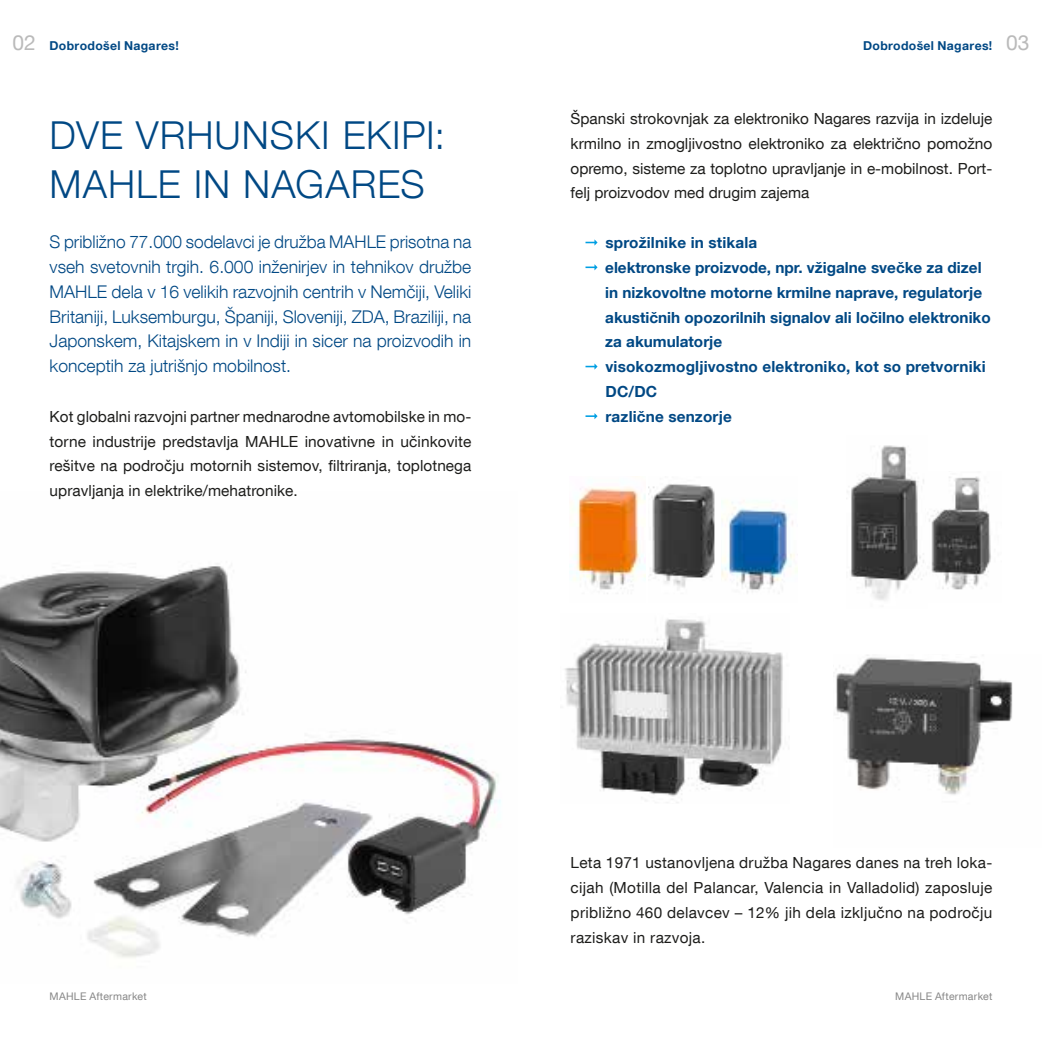
<style>
.page{position:relative;width:1042px;height:1042px;background:#fff}
.page>*{position:absolute;margin:0;border:0;box-sizing:border-box;transform-origin:0 0}
.t1{font:300 38.5px/49.5px "Helvetica Neue LT Com";letter-spacing:.025em;color:#004884}
.t2{font:21px "Helvetica Neue LT Com";color:#bababa}
.t3{font:300 17.5px/24.8px "Helvetica Neue LT Com";color:#004884;text-align:justify}
.t4{font:15.4px/24.8px "Helvetica Neue LT Com";letter-spacing:.005em;color:#1d1d1b;text-align:justify}
.t5{font:700 15.4px/24.8px "Helvetica Neue LT Com";color:#004884}
.t6{font:700 12.25px "Helvetica Neue LT Com";letter-spacing:.03em;color:#004884}
.t7{font:10.5px "Helvetica Neue LT Com";letter-spacing:.025em;color:#878787}
</style>
<div class="page">
<img style="left:0;top:563px;width:501px;height:395px">
<svg style="left:585px;top:239px;width:12px;height:7px"></svg>
<svg style="left:585px;top:264px;width:12px;height:6px"></svg>
<svg style="left:585px;top:363px;width:12px;height:7px"></svg>
<svg style="left:585px;top:413px;width:12px;height:6px"></svg>
<img style="left:565px;top:619px;width:218px;height:184px">
<img style="left:570px;top:487px;width:75px;height:107px">
<img style="left:649px;top:484px;width:66px;height:104px">
<img style="left:847px;top:445px;width:77px;height:155px">
<img style="left:929px;top:476px;width:62px;height:114px">
<img style="left:836px;top:655px;width:177px;height:140px">
<img style="left:721px;top:501px;width:76px;height:92px">
<h2 class="t2" style="left:12px;top:29px;width:25px">02</h2>
<h2 class="t2" style="left:1006px;top:29px;width:25px">03</h2>
<p class="t6" style="left:50px;top:38px;width:131px">Dobrodošel Nagares!</p>
<p class="t6" style="left:863px;top:38px;width:131px">Dobrodošel Nagares!</p>
<h1 class="t1" style="left:50px;top:110px;width:397px">DVE VRHUNSKI EKIPI:<br>MAHLE IN NAGARES</h1>
<p class="t3" style="left:50px;top:229px;width:423px">S približno 77.000 sodelavci je družba MAHLE prisotna na vseh svetovnih trgih. 6.000 inženirjev in tehnikov družbe MAHLE dela v 16 velikih razvojnih centrih v Nemčiji, Veliki Britaniji, Luksemburgu, Španiji, Sloveniji, ZDA, Braziliji, na Japonskem, Kitajskem in v Indiji in sicer na proizvodih in konceptih za jutrišnjo mobilnost.</p>
<p class="t4" style="left:50px;top:403px;width:423px">Kot globalni razvojni partner mednarodne avtomobilske in mo&shy;torne industrije predstavlja MAHLE inovativne in učinkovite rešitve na področju motornih sistemov, filtriranja, toplotnega upravljanja in elektrike/mehatronike.</p>
<p class="t4" style="left:570px;top:106px;width:423px">Španski strokovnjak za elektroniko Nagares razvija in izdeluje krmilno in zmogljivostno elektroniko za električno pomožno opremo, sisteme za toplotno upravljanje in e-mobilnost. Port&shy;felj proizvodov med drugim zajema</p>
<p class="t5" style="left:605px;top:230px;width:387px">sprožilnike in stikala<br>elektronske proizvode, npr. vžigalne svečke za dizel in nizkovoltne motorne krmilne naprave, regulatorje akustičnih opozorilnih signalov ali ločilno elektroniko za akumulatorje<br>visokozmogljivostno elektroniko, kot so pretvorniki DC/DC<br>različne senzorje</p>
<p class="t4" style="left:570px;top:850px;width:423px">Leta 1971 ustanovljena družba Nagares danes na treh loka&shy;cijah (Motilla del Palancar, Valencia in Valladolid) zaposluje približno 460 delavcev – 12% jih dela izključno na področju raziskav in razvoja.</p>
<p class="t7" style="left:50px;top:990px;width:99px">MAHLE Aftermarket</p>
<p class="t7" style="left:895px;top:989px;width:99px">MAHLE Aftermarket</p>
</div>
